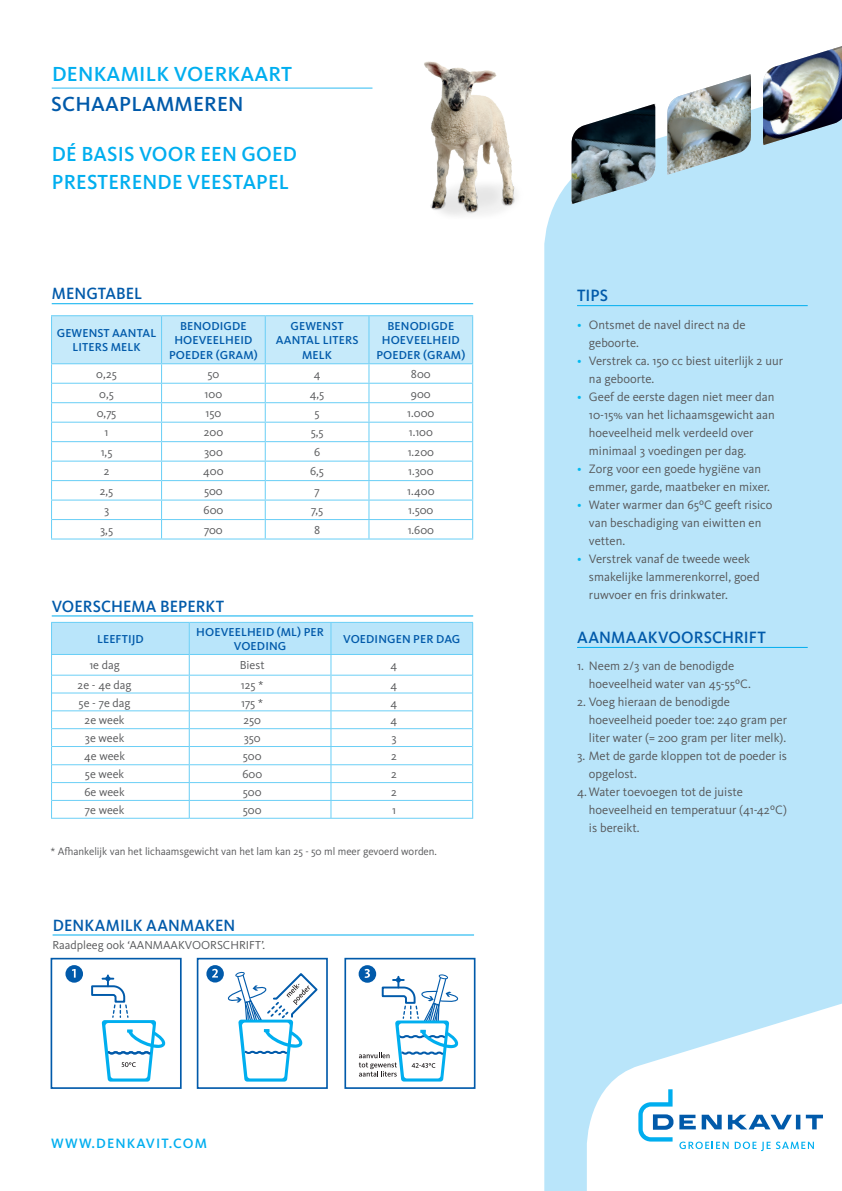
<style>
.page{position:relative;width:842px;height:1191px;background:#fff}
.page>*{position:absolute;margin:0;border:0;box-sizing:border-box;transform-origin:0 0}
.t1{font:500 21.1px/28.1px "Kievit OT";letter-spacing:.01em;color:#00aeef}
.t2{font:500 21.1px "Kievit OT";letter-spacing:.01em;color:#015aaa}
.t3{font:500 17px "Kievit OT";letter-spacing:.005em;color:#015aaa;scale:.96 1}
.t4{font:500 16.9px "Kievit OT";letter-spacing:.005em;color:#015aaa;scale:.96 1}
.t5{font:500 14.1px "Kievit OT";letter-spacing:.08em;color:#00aeef}
.t6{font:12.6px/18px "Kievit OT";color:#57585a}
.t7{font:12px "Kievit OT";color:#57585a}
.t8{font:500 11.9px/14.3px "Kievit OT";letter-spacing:.01em;color:#015aaa;text-align:center}
.t9{font:11px "Kievit OT";color:#57585a}
.s1{color:#00baf1}
</style>
<div class="page">
<hr style="left:52px;top:87px;width:320px;height:2px;background:#6bcff6">
<hr style="left:52px;top:615px;width:421px;height:1px;background:#00aeef">
<div style="left:544px;top:103px;width:298px;height:1088px;background:#b9e5fa"></div>
<hr style="left:577px;top:305px;width:231px;height:1px;background:#00aeef">
<svg style="left:587px;top:974px;width:255px;height:217px"></svg>
<svg style="left:638px;top:1089px;width:185px;height:62px"></svg>
<hr style="left:53px;top:934px;width:421px;height:1px;background:#00aeef">
<div style="left:65px;top:965px;width:18px;height:17px;background:#015aaa;border-radius:50%"></div>
<svg style="left:72px;top:969px;width:4px;height:8px"></svg>
<svg style="left:91px;top:975px;width:75px;height:106px"></svg>
<div style="left:51px;top:957px;width:131px;height:132px;border:2px solid #015aaa"></div>
<div style="left:206px;top:965px;width:18px;height:17px;background:#015aaa;border-radius:50%"></div>
<svg style="left:212px;top:968px;width:6px;height:9px"></svg>
<svg style="left:228px;top:971px;width:90px;height:110px"></svg>
<div style="left:197px;top:957px;width:131px;height:132px;border:2px solid #015aaa"></div>
<svg style="left:359px;top:965px;width:17px;height:17px"></svg>
<svg style="left:359px;top:969px;width:100px;height:112px"></svg>
<div style="left:344px;top:957px;width:131px;height:132px;border:2px solid #015aaa"></div>
<div style="left:52px;top:622px;width:137px;height:32px;background:#b9e5fa"></div>
<hr style="left:51px;top:623px;width:1px;height:31px;background:#6bcff6">
<hr style="left:51px;top:622px;width:138px;height:1px;background:#6bcff6">
<hr style="left:51px;top:654px;width:138px;height:1px;background:#6bcff6">
<hr style="left:52px;top:675px;width:137px;height:1px;background:#6bcff6">
<hr style="left:52px;top:692px;width:137px;height:1px;background:#6bcff6">
<hr style="left:52px;top:710px;width:137px;height:1px;background:#6bcff6">
<hr style="left:52px;top:728px;width:137px;height:1px;background:#6bcff6">
<hr style="left:52px;top:746px;width:137px;height:1px;background:#6bcff6">
<hr style="left:52px;top:764px;width:137px;height:1px;background:#6bcff6">
<hr style="left:52px;top:782px;width:137px;height:1px;background:#6bcff6">
<hr style="left:52px;top:800px;width:137px;height:1px;background:#6bcff6">
<svg style="left:51px;top:655px;width:1px;height:163px"></svg>
<hr style="left:51px;top:818px;width:138px;height:1px;background:#6bcff6">
<hr style="left:189px;top:818px;width:142px;height:1px;background:#6bcff6">
<hr style="left:331px;top:818px;width:142px;height:1px;background:#6bcff6">
<svg style="left:189px;top:622px;width:284px;height:196px"></svg>
<hr style="left:189px;top:623px;width:1px;height:31px;background:#6bcff6">
<hr style="left:331px;top:623px;width:1px;height:31px;background:#6bcff6">
<hr style="left:51px;top:315px;width:111px;height:1px;background:#6bcff6">
<hr style="left:162px;top:315px;width:103px;height:1px;background:#6bcff6">
<hr style="left:265px;top:315px;width:104px;height:1px;background:#6bcff6">
<hr style="left:369px;top:315px;width:104px;height:1px;background:#6bcff6">
<hr style="left:51px;top:538px;width:111px;height:1px;background:#6bcff6">
<hr style="left:162px;top:538px;width:103px;height:1px;background:#6bcff6">
<hr style="left:265px;top:538px;width:104px;height:1px;background:#6bcff6">
<hr style="left:369px;top:538px;width:104px;height:1px;background:#6bcff6">
<svg style="left:51px;top:316px;width:422px;height:222px"></svg>
<hr style="left:52px;top:303px;width:421px;height:1px;background:#00aeef">
<img style="left:424px;top:61px;width:92px;height:155px">
<img style="left:763px;top:46px;width:79px;height:99px">
<img style="left:572px;top:104px;width:83px;height:100px">
<img style="left:667px;top:74px;width:84px;height:100px">
<hr style="left:577px;top:647px;width:231px;height:1px;background:#00aeef">
<h1 class="t1" style="left:52px;top:60px;width:241px">DENKAMILK VOERKAART</h1>
<h1 class="t2" style="left:51px;top:92px;width:194px">SCHAAPLAMMEREN</h1>
<h1 class="t1" style="left:52px;top:140px;width:247px">DÉ BASIS VOOR EEN GOED<br>PRESTERENDE VEESTAPEL</h1>
<h3 class="t4" style="left:52px;top:284px;width:96px">MENGTABEL</h3>
<p class="t8" style="left:57px;top:326px;width:101px">GEWENST AANTAL<br>LITERS MELK</p>
<p class="t8" style="left:169px;top:319px;width:90px">BENODIGDE<br>HOEVEELHEID<br>POEDER (GRAM)</p>
<p class="t8" style="left:276px;top:319px;width:84px">GEWENST<br>AANTAL LITERS<br>MELK</p>
<p class="t8" style="left:376px;top:319px;width:90px">BENODIGDE<br>HOEVEELHEID<br>POEDER (GRAM)</p>
<p class="t7" style="left:96px;top:367px;width:22px">0,25</p>
<p class="t7" style="left:207px;top:367px;width:13px">50</p>
<p class="t7" style="left:314px;top:367px;width:8px">4</p>
<p class="t7" style="left:411px;top:367px;width:21px">800</p>
<p class="t7" style="left:99px;top:387px;width:16px">0,5</p>
<p class="t7" style="left:205px;top:387px;width:19px">100</p>
<p class="t7" style="left:310px;top:387px;width:16px">4,5</p>
<p class="t7" style="left:411px;top:387px;width:21px">900</p>
<p class="t7" style="left:97px;top:406px;width:21px">0,75</p>
<p class="t7" style="left:206px;top:406px;width:17px">150</p>
<p class="t7" style="left:315px;top:406px;width:7px">5</p>
<p class="t7" style="left:407px;top:406px;width:29px">1.000</p>
<p class="t7" style="left:105px;top:426px;width:5px">1</p>
<p class="t7" style="left:204px;top:426px;width:21px">200</p>
<p class="t7" style="left:311px;top:426px;width:14px">5,5</p>
<p class="t7" style="left:409px;top:426px;width:26px">1.100</p>
<p class="t7" style="left:101px;top:445px;width:13px">1,5</p>
<p class="t7" style="left:204px;top:445px;width:20px">300</p>
<p class="t7" style="left:314px;top:445px;width:8px">6</p>
<p class="t7" style="left:408px;top:445px;width:28px">1.200</p>
<p class="t7" style="left:104px;top:465px;width:7px">2</p>
<p class="t7" style="left:203px;top:465px;width:22px">400</p>
<p class="t7" style="left:310px;top:465px;width:15px">6,5</p>
<p class="t7" style="left:408px;top:465px;width:27px">1.300</p>
<p class="t7" style="left:100px;top:484px;width:15px">2,5</p>
<p class="t7" style="left:204px;top:484px;width:20px">500</p>
<p class="t7" style="left:314px;top:484px;width:7px">7</p>
<p class="t7" style="left:407px;top:484px;width:29px">1.400</p>
<p class="t7" style="left:104px;top:503px;width:7px">3</p>
<p class="t7" style="left:204px;top:503px;width:21px">600</p>
<p class="t7" style="left:311px;top:503px;width:13px">7,5</p>
<p class="t7" style="left:408px;top:503px;width:27px">1.500</p>
<p class="t7" style="left:100px;top:523px;width:14px">3,5</p>
<p class="t7" style="left:204px;top:523px;width:20px">700</p>
<p class="t7" style="left:314px;top:523px;width:8px">8</p>
<p class="t7" style="left:408px;top:523px;width:28px">1.600</p>
<h3 class="t4" style="left:52px;top:596px;width:181px">VOERSCHEMA BEPERKT</h3>
<p class="t8" style="left:97px;top:632px;width:48px">LEEFTIJD</p>
<p class="t8" style="left:196px;top:625px;width:129px">HOEVEELHEID (ML) PER<br>VOEDING</p>
<p class="t8" style="left:343px;top:632px;width:119px">VOEDINGEN PER DAG</p>
<p class="t7" style="left:89px;top:658px;width:32px">1e dag</p>
<p class="t7" style="left:240px;top:658px;width:26px">Biest</p>
<p class="t7" style="left:391px;top:658px;width:8px">4</p>
<p class="t7" style="left:78px;top:678px;width:56px">2e - 4e dag</p>
<p class="t7" style="left:241px;top:678px;width:24px">125 *</p>
<p class="t7" style="left:391px;top:678px;width:8px">4</p>
<p class="t7" style="left:79px;top:696px;width:53px">5e - 7e dag</p>
<p class="t7" style="left:241px;top:696px;width:23px">175 *</p>
<p class="t7" style="left:391px;top:696px;width:8px">4</p>
<p class="t7" style="left:85px;top:713px;width:41px">2e week</p>
<p class="t7" style="left:244px;top:713px;width:19px">250</p>
<p class="t7" style="left:391px;top:713px;width:8px">4</p>
<p class="t7" style="left:85px;top:731px;width:41px">3e week</p>
<p class="t7" style="left:244px;top:731px;width:18px">350</p>
<p class="t7" style="left:391px;top:731px;width:7px">3</p>
<p class="t7" style="left:84px;top:749px;width:42px">4e week</p>
<p class="t7" style="left:243px;top:749px;width:20px">500</p>
<p class="t7" style="left:391px;top:749px;width:7px">2</p>
<p class="t7" style="left:85px;top:767px;width:41px">5e week</p>
<p class="t7" style="left:242px;top:767px;width:21px">600</p>
<p class="t7" style="left:391px;top:767px;width:7px">2</p>
<p class="t7" style="left:84px;top:785px;width:42px">6e week</p>
<p class="t7" style="left:243px;top:785px;width:20px">500</p>
<p class="t7" style="left:391px;top:785px;width:7px">2</p>
<p class="t7" style="left:85px;top:803px;width:41px">7e week</p>
<p class="t7" style="left:243px;top:803px;width:20px">500</p>
<p class="t7" style="left:392px;top:803px;width:5px">1</p>
<p class="t9" style="left:51px;top:845px;width:388px">* Afhankelijk van het lichaamsgewicht van het lam kan 25 - 50 ml meer gevoerd worden.</p>
<h3 class="t4" style="left:53px;top:915px;width:192px">DENKAMILK AANMAKEN</h3>
<p class="t7" style="left:53px;top:938px;width:214px">Raadpleeg ook ‘AANMAAKVOORSCHRIFT’.</p>
<p class="t5" style="left:51px;top:1135px;width:157px">WWW.DENKAVIT.COM</p>
<h2 class="t3" style="left:577px;top:286px;width:34px">TIPS</h2>
<p class="t6" style="left:589px;top:315px;width:158px;text-indent:-12px"><span class="s1">•</span> Ontsmet de navel direct na de geboorte.</p>
<p class="t6" style="left:589px;top:351px;width:196px;text-indent:-12px"><span class="s1">•</span> Verstrek ca. 150 cc biest uiterlijk 2 uur na geboorte.</p>
<p class="t6" style="left:589px;top:387px;width:187px;text-indent:-12px"><span class="s1">•</span> Geef de eerste dagen niet meer dan<br>10-15% van het lichaamsgewicht aan hoeveelheid melk verdeeld over minimaal 3 voedingen per dag.</p>
<p class="t6" style="left:589px;top:459px;width:183px;text-indent:-12px"><span class="s1">•</span> Zorg voor een goede hygiëne van emmer, garde, maatbeker en mixer.</p>
<p class="t6" style="left:589px;top:495px;width:185px;text-indent:-12px"><span class="s1">•</span> Water warmer dan 65ºC geeft risico van beschadiging van eiwitten en vetten.</p>
<p class="t6" style="left:589px;top:549px;width:172px;text-indent:-12px"><span class="s1">•</span> Verstrek vanaf de tweede week smakelijke lammerenkorrel, goed ruwvoer en fris drinkwater.</p>
<h2 class="t3" style="left:577px;top:627px;width:198px">AANMAAKVOORSCHRIFT</h2>
<p class="t6" style="left:589px;top:657px;width:163px;text-indent:-12px">1. Neem 2/3 van de benodigde hoeveelheid water van 45-55ºC.</p>
<p class="t6" style="left:589px;top:693px;width:200px;text-indent:-12px">2. Voeg hieraan de benodigde hoeveelheid poeder toe: 240 gram per liter water (= 200 gram per liter melk).</p>
<p class="t6" style="left:589px;top:747px;width:200px;text-indent:-12px">3. Met de garde kloppen tot de poeder is opgelost.</p>
<p class="t6" style="left:589px;top:783px;width:199px;text-indent:-12px">4. Water toevoegen tot de juiste hoeveelheid en temperatuur (41-42ºC) is bereikt.</p>
</div>
